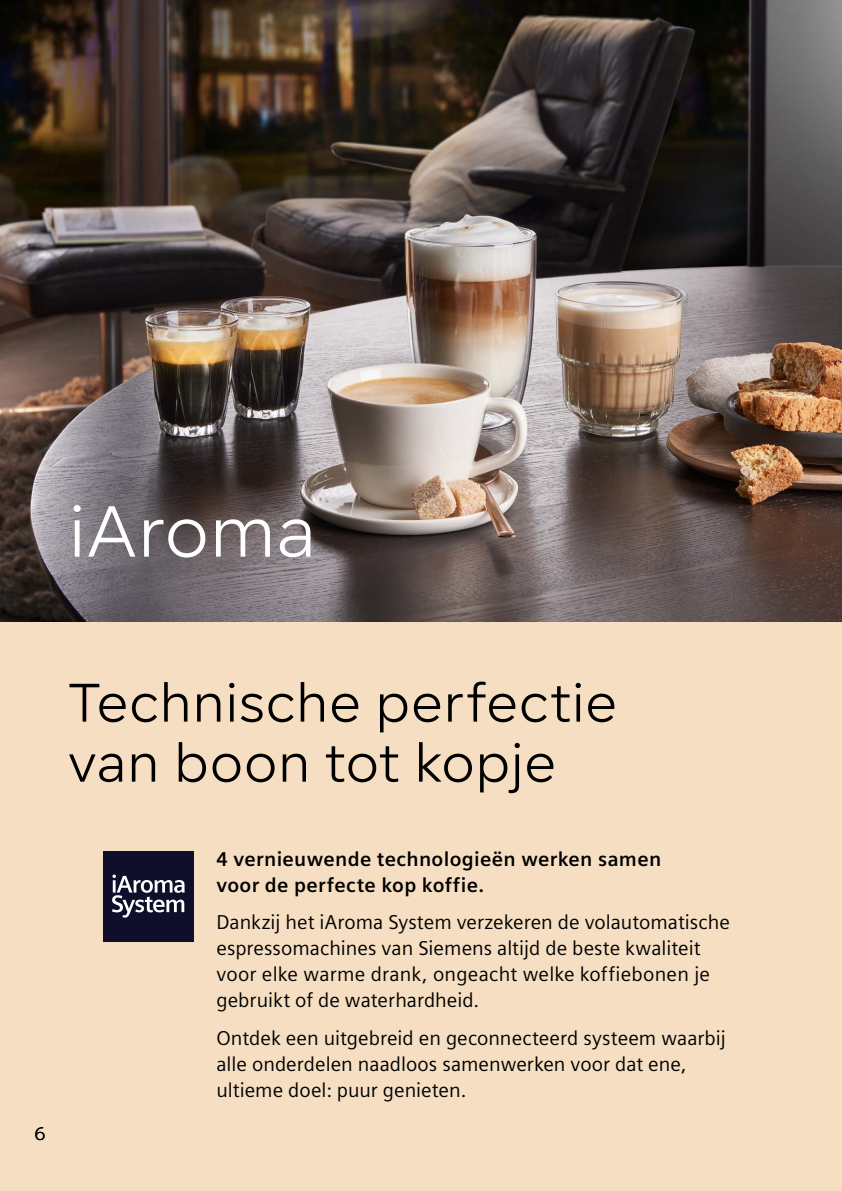
<style>
.page{position:relative;width:842px;height:1191px;background:#f5dec1}
.page>*{position:absolute;margin:0;border:0;box-sizing:border-box;transform-origin:0 0}
._02__Topline___optio{font:72px "Siemens Progress";color:#fff}
._02__Topline___optio-2{font:54px/60px "Siemens Progress";color:#000}
._05__Marginal_notes{font:20px/26px "Siemens Sans";color:#000}
._05__Marginal_notes-2{font:700 20px/26px "Siemens Sans";letter-spacing:.015em;color:#000}
.t1{font:18px "Siemens Progress";color:#000}
</style>
<div class="page">
<img style="left:0;top:0;width:842px;height:621px">
<div style="left:103px;top:850px;width:91px;height:91px;background:#0f0f2b"></div>
<svg style="left:112px;top:874px;width:73px;height:43px"></svg>
<p class="_02__Topline___optio" style="left:68px;top:484px;width:250px">iAroma</p>
<p class="t1" style="left:34px;top:1121px;width:13px">6</p>
<p class="_02__Topline___optio-2" style="left:68px;top:671px;width:551px">Technische perfectie van boon tot kopje</p>
<p class="_05__Marginal_notes-2" style="left:216px;top:846px;width:446px">4 vernieuwende technologieën werken samen voor de perfecte kop koffie.</p>
<p class="_05__Marginal_notes" style="left:216px;top:909px;width:515px">Dankzij het iAroma System verzekeren de volautomatische espressomachines van Siemens altijd de beste kwaliteit voor elke warme drank, ongeacht welke koffiebonen je gebruikt of de waterhardheid.</p>
<p class="_05__Marginal_notes" style="left:216px;top:1025px;width:511px">Ontdek een uitgebreid en geconnecteerd systeem waarbij alle onderdelen naadloos samenwerken voor dat ene, ultieme doel: puur genieten.</p>
</div>
